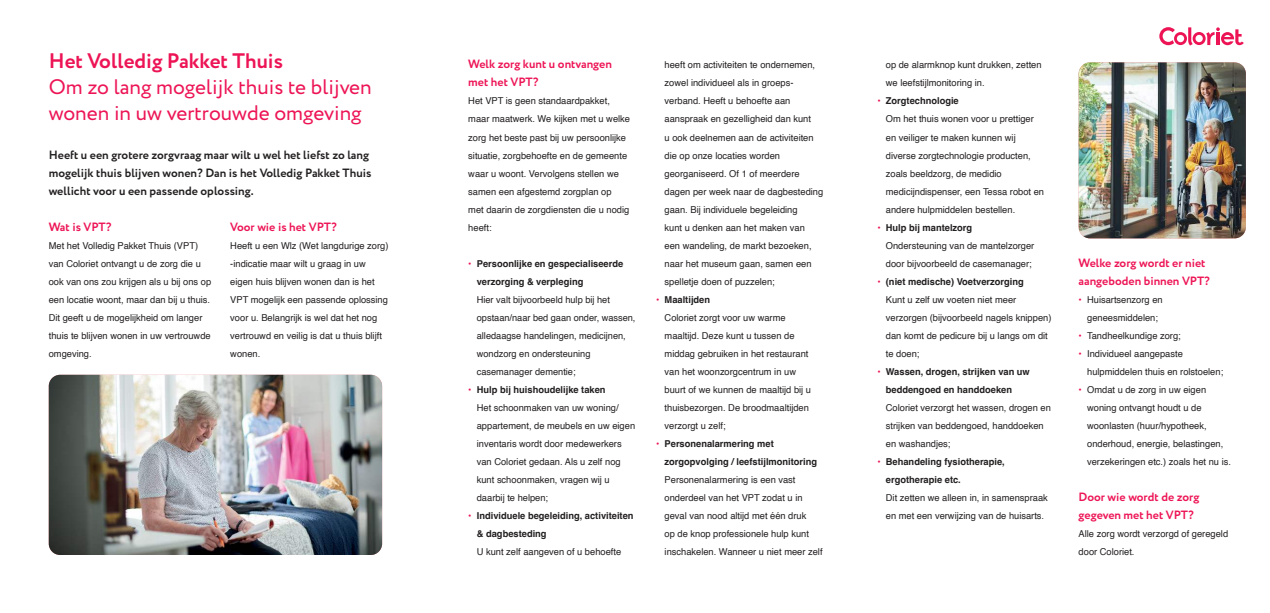
<style>
.page{position:relative;width:1270px;height:613px;background:#fff}
.page>*{position:absolute;margin:0;border:0;box-sizing:border-box;transform-origin:0 0}
.t1{font:21px/26px "Circe";color:#ed1455}
.t2{font:700 21px "Circe";color:#ed1455}
.t3{font:700 12px/18px "Circe";color:#221f1f}
.t4{font:700 12px/18px "Circe";color:#ed1455}
.t5{font:9.5px/18px "Helvetica";color:#221f1f}
.t6{font:700 9.5px/18px "Helvetica";color:#221f1f}
.s1{color:#ed1455}
.s2{font-weight:700;color:#ed1455}
.s3{font-weight:700}
</style>
<div class="page">
<img style="left:49px;top:374px;width:333px;height:180px">
<img style="left:1079px;top:62px;width:167px;height:176px">
<svg style="left:1159px;top:27px;width:85px;height:18px"></svg>
<h1 class="t2" style="left:49px;top:53px;width:236px">Het Volledig Pakket Thuis</h1>
<h1 class="t1" style="left:49px;top:76px;width:324px">Om zo lang mogelijk thuis te blijven wonen in uw vertrouwde omgeving</h1>
<p class="t3" style="left:49px;top:146px;width:324px">Heeft u een grotere zorgvraag maar wilt u wel het liefst zo lang mogelijk thuis blijven wonen? Dan is het Volledig Pakket Thuis wellicht voor u een passende oplossing.</p>
<p class="t4" style="left:49px;top:218px;width:64px">Wat is VPT?</p>
<p class="t5" style="left:49px;top:237px;width:164px">Met het Volledig Pakket Thuis (VPT) van Coloriet ontvangt u de zorg die u ook van ons zou krijgen als u bij ons op een locatie woont, maar dan bij u thuis.<br>Dit geeft u de mogelijkheid om langer thuis te blijven wonen in uw vertrouwde omgeving.</p>
<p class="t4" style="left:230px;top:218px;width:108px">Voor wie is het VPT?</p>
<p class="t5" style="left:230px;top:237px;width:160px">Heeft u een Wlz (Wet langdurige zorg) -indicatie maar wilt u graag in uw eigen huis blijven wonen dan is het<br>VPT mogelijk een passende oplossing voor u. Belangrijk is wel dat het nog vertrouwd en veilig is dat u thuis blijft wonen.</p>
<p class="t4" style="left:468px;top:56px;width:145px">Welk zorg kunt u ontvangen met het VPT?</p>
<p class="t5" style="left:468px;top:93px;width:163px">Het VPT is geen standaardpakket, maar maatwerk. We kijken met u welke zorg het beste past bij uw persoonlijke situatie, zorgbehoefte en de gemeente waar u woont. Vervolgens stellen we samen een afgestemd zorgplan op<br>met daarin de zorgdiensten die u nodig heeft:</p>
<p class="t6" style="left:477px;top:255px;width:148px;text-indent:-9px"><span class="s1">•</span> Persoonlijke en gespecialiseerde verzorging &amp; verpleging</p>
<p class="t5" style="left:477px;top:291px;width:160px">Hier valt bijvoorbeeld hulp bij het opstaan/naar bed gaan onder, wassen, alledaagse handelingen, medicijnen, wondzorg en ondersteuning casemanager dementie;</p>
<p class="t5" style="left:477px;top:381px;width:160px;text-indent:-9px"><span class="s2">•</span> <span class="s3">Hulp bij huishoudelijke taken<br></span>Het schoonmaken van uw woning/ appartement, de meubels en uw eigen inventaris wordt door medewerkers van Coloriet gedaan. Als u zelf nog kunt schoonmaken, vragen wij u daarbij te helpen;</p>
<p class="t6" style="left:477px;top:507px;width:158px;text-indent:-9px"><span class="s1">•</span> Individuele begeleiding, activiteiten &amp; dagbesteding</p>
<p class="t5" style="left:477px;top:543px;width:146px">U kunt zelf aangeven of u behoefte</p>
<p class="t5" style="left:665px;top:57px;width:160px">heeft om activiteiten te ondernemen, zowel individueel als in groeps&shy;verband. Heeft u behoefte aan aanspraak en gezelligheid dan kunt<br>u ook deelnemen aan de activiteiten die op onze locaties worden georganiseerd. Of 1 of meerdere dagen per week naar de dagbesteding gaan. Bij individuele begeleiding<br>kunt u denken aan het maken van<br>een wandeling, de markt bezoeken, naar het museum gaan, samen een spelletje doen of puzzelen;</p>
<p class="t5" style="left:665px;top:291px;width:148px;text-indent:-9px"><span class="s2">•</span> <span class="s3">Maaltijden<br></span>Coloriet zorgt voor uw warme maaltijd. Deze kunt u tussen de middag gebruiken in het restaurant van het woonzorgcentrum in uw buurt of we kunnen de maaltijd bij u thuisbezorgen. De broodmaaltijden verzorgt u zelf;</p>
<p class="t6" style="left:665px;top:435px;width:154px;text-indent:-9px"><span class="s1">•</span> Personenalarmering met zorgopvolging / leefstijlmonitoring</p>
<p class="t5" style="left:665px;top:471px;width:159px">Personenalarmering is een vast onderdeel van het VPT zodat u in geval van nood altijd met één druk<br>op de knop professionele hulp kunt inschakelen. Wanneer u niet meer zelf</p>
<p class="t5" style="left:886px;top:57px;width:157px">op de alarmknop kunt drukken, zetten we leefstijlmonitoring in.</p>
<p class="t5" style="left:886px;top:93px;width:160px;text-indent:-9px"><span class="s2">•</span> <span class="s3">Zorgtechnologie<br></span>Om het thuis wonen voor u prettiger en veiliger te maken kunnen wij diverse zorgtechnologie producten, zoals beeldzorg, de medidio medicijndispenser, een Tessa robot en andere hulpmiddelen bestellen.</p>
<p class="t5" style="left:886px;top:219px;width:150px;text-indent:-9px"><span class="s2">•</span> <span class="s3">Hulp bij mantelzorg<br></span>Ondersteuning van de mantelzorger door bijvoorbeeld de casemanager;</p>
<p class="t5" style="left:886px;top:273px;width:167px;text-indent:-8px"><span class="s2">•</span> <span class="s3">(niet medische) Voetverzorging<br></span>Kunt u zelf uw voeten niet meer verzorgen (bijvoorbeeld nagels knippen) dan komt de pedicure bij u langs om dit te doen;</p>
<p class="t6" style="left:886px;top:363px;width:146px;text-indent:-8px"><span class="s1">•</span> Wassen, drogen, strijken van uw beddengoed en handdoeken</p>
<p class="t5" style="left:886px;top:399px;width:167px">Coloriet verzorgt het wassen, drogen en strijken van beddengoed, handdoeken en washandjes;</p>
<p class="t6" style="left:886px;top:453px;width:120px;text-indent:-8px"><span class="s1">•</span> Behandeling fysiotherapie, ergotherapie etc.</p>
<p class="t5" style="left:886px;top:489px;width:163px">Dit zetten we alleen in, in samenspraak en met een verwijzing van de huisarts.</p>
<p class="t4" style="left:1079px;top:254px;width:133px">Welke zorg wordt er niet aangeboden binnen VPT?</p>
<p class="t5" style="left:1079px;top:291px;width:86px;text-align:center"><span class="s2">•</span> Huisartsenzorg en geneesmiddelen;</p>
<p class="t5" style="left:1079px;top:327px;width:104px"><span class="s2">•</span> Tandheelkundige zorg;</p>
<p class="t5" style="left:1087px;top:345px;width:138px;text-indent:-9px"><span class="s2">•</span> Individueel aangepaste hulpmiddelen thuis en rolstoelen;</p>
<p class="t5" style="left:1087px;top:381px;width:145px;text-indent:-9px"><span class="s2">•</span> Omdat u de zorg in uw eigen woning ontvangt houdt u de woonlasten (huur/hypotheek, onderhoud, energie, belastingen, verzekeringen etc.) zoals het nu is.</p>
<p class="t4" style="left:1079px;top:488px;width:122px">Door wie wordt de zorg gegeven met het VPT?</p>
<p class="t5" style="left:1079px;top:525px;width:151px">Alle zorg wordt verzorgd of geregeld door Coloriet.</p>
</div>
